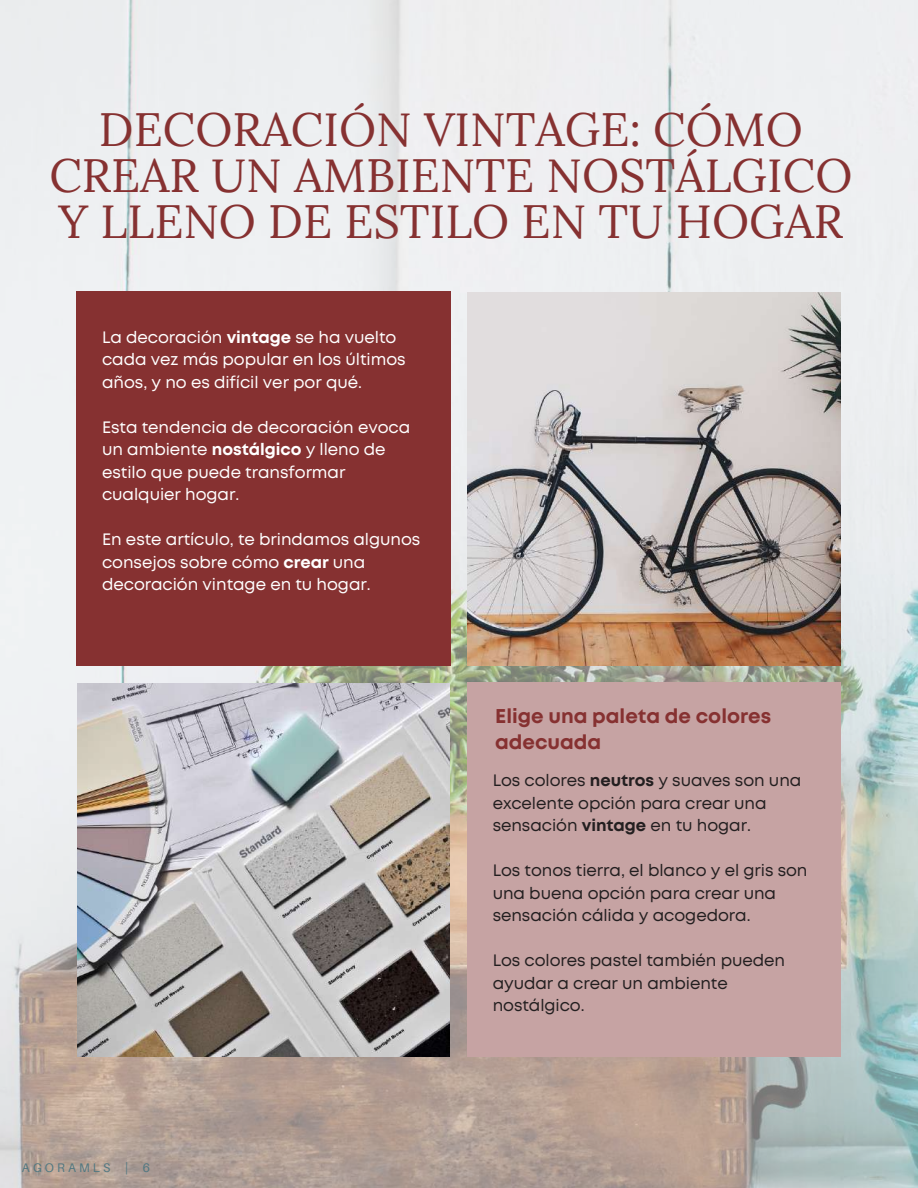
<style>
.page{position:relative;width:918px;height:1188px;background:#fff}
.page>*{position:absolute;margin:0;border:0;box-sizing:border-box;transform-origin:0 0}
.t1{font:46.65px/46.2px "Lora";color:#863131;text-align:center}
.t2{font:700 19.95px/25.8px "Mont";color:#863131}
.t3{font:16.5px/22.5px "Mont";letter-spacing:-.005em;color:#fff}
.t4{font:16.5px/22.5px "Mont";letter-spacing:-.005em;color:#231f20}
.t5{font:12.45px "Aileron";letter-spacing:.25em;color:#517882}
.s1{font-weight:700}
</style>
<div class="page">
<img style="left:0;top:0;width:918px;height:1188px">
<img style="left:467px;top:292px;width:373px;height:373px">
<div style="left:467px;top:683px;width:374px;height:374px;background:#c6a3a3"></div>
<img style="left:77px;top:684px;width:373px;height:372px">
<div style="left:77px;top:291px;width:373px;height:375px;background:#863131"></div>
<h1 class="t1" style="left:49px;top:106px;width:805px">DECORACIÓN VINTAGE: CÓMO<br>CREAR UN AMBIENTE NOSTÁLGICO<br>Y LLENO DE ESTILO EN TU HOGAR</h1>
<p class="t3" style="left:102px;top:327px;width:305px">La decoración <span class="s1">vintage</span> se ha vuelto cada vez más popular en los últimos años, y no es difícil ver por qué.</p>
<p class="t3" style="left:102px;top:417px;width:310px">Esta tendencia de decoración evoca un ambiente <span class="s1">nostálgico</span> y lleno de estilo que puede transformar cualquier hogar.</p>
<p class="t3" style="left:102px;top:529px;width:320px">En este artículo, te brindamos algunos consejos sobre cómo <span class="s1">crear</span> una decoración vintage en tu hogar.</p>
<p class="t5" style="left:22px;top:1159px;width:130px">AGORAMLS | 6</p>
<p class="t2" style="left:495px;top:704px;width:277px">Elige una paleta de colores adecuada</p>
<p class="t4" style="left:493px;top:770px;width:310px">Los colores <span class="s1">neutros</span> y suaves son una excelente opción para crear una sensación <span class="s1">vintage</span> en tu hogar.</p>
<p class="t4" style="left:493px;top:860px;width:316px">Los tonos tierra, el blanco y el gris son una buena opción para crear una sensación cálida y acogedora.</p>
<p class="t4" style="left:493px;top:950px;width:294px">Los colores pastel también pueden ayudar a crear un ambiente nostálgico.</p>
</div>
